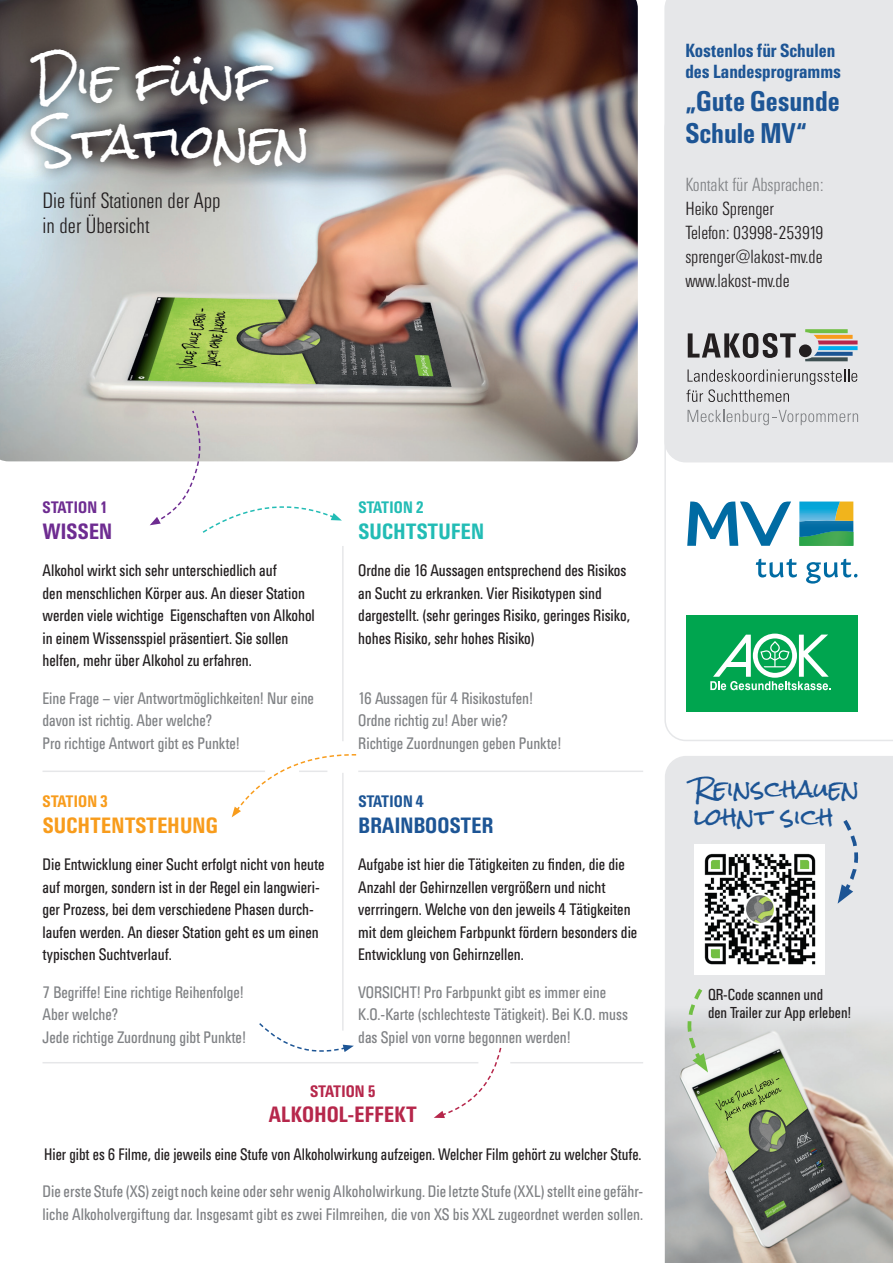
<style>
.page{position:relative;width:893px;height:1263px;background:#fff}
.page>*{position:absolute;margin:0;border:0;box-sizing:border-box;transform-origin:0 0}
.t1{font:46.65px/62.2px "Rock Salt";color:#fff}
.t2{font:27px/32.4px "Univers SB Med Con";color:#1d5595}
.t3{font:23.25px/27.9px "Rock Salt";color:#1d5595}
.t4{font:21px/25.2px "Univers SB Lig Con";color:#231f20}
.t5{font:21px "Univers SB Med Con";letter-spacing:.015em;color:#f89c1c}
.t6{font:21px "Univers SB Med Con";letter-spacing:.015em;color:#b6274b}
.t7{font:21px "Univers SB Med Con";letter-spacing:.015em;color:#1d5595}
.t8{font:21px "Univers SB Med Con";letter-spacing:.015em;color:#22bcb5}
.t9{font:21px "Univers SB Med Con";letter-spacing:.015em;color:#6e2c91}
.t10{font:18px/24px "Univers SB Lig Con";color:#231f20}
.t11{font:18px/21.6px "Univers SB Med Con";color:#1d5595}
.t12{font:18px "Univers SB Lig Con";color:#808285}
.t13{font:condensed 15.75px/22.5px "Univers SB";color:#231f20}
.t14{font:condensed 15.75px/22.5px "Univers SB";color:#808285}
.t15{font:15.75px "Univers SB Med Con";letter-spacing:.005em;color:#6e2c91}
.t16{font:15.75px "Univers SB Med Con";letter-spacing:.005em;color:#22bcb5}
.t17{font:15.75px "Univers SB Med Con";letter-spacing:.005em;color:#f89c1c}
.t18{font:15.75px "Univers SB Med Con";letter-spacing:.005em;color:#1d5595}
.t19{font:15.75px "Univers SB Med Con";letter-spacing:.005em;color:#b6274b}
.t20{font:condensed 15px/18px "Univers SB";color:#231f20}
</style>
<div class="page">
<img style="left:0;top:0;width:638px;height:461px">
<svg style="left:16px;top:35px;width:305px;height:149px;background:#6f6f72"></svg>
<hr style="left:358px;top:770px;width:285px;height:2px;background:#e6e7e9">
<hr style="left:342px;top:546px;width:2px;height:195px;background:#e6e7e9">
<svg style="left:150px;top:409px;width:192px;height:124px"></svg>
<svg style="left:232px;top:754px;width:125px;height:63px"></svg>
<hr style="left:342px;top:773px;width:2px;height:257px;background:#e6e7e9">
<hr style="left:43px;top:770px;width:222px;height:2px;background:#e6e7e9">
<hr style="left:43px;top:1062px;width:435px;height:1px;background:#e6e7e9">
<hr style="left:510px;top:1062px;width:133px;height:1px;background:#e6e7e9">
<svg style="left:664px;top:462px;width:229px;height:279px"></svg>
<div style="left:664px;top:0;width:229px;height:462px;background:#e6e7e9"></div>
<svg style="left:756px;top:559px;width:41px;height:18px"></svg>
<svg style="left:806px;top:559px;width:51px;height:25px"></svg>
<svg style="left:687px;top:501px;width:104px;height:45px"></svg>
<svg style="left:799px;top:501px;width:55px;height:36px;background:#469b9e"></svg>
<svg style="left:805px;top:329px;width:53px;height:32px;background:#9ea8a0"></svg>
<div style="left:799px;top:344px;width:13px;height:13px;background:#231f20;border-radius:50%"></div>
<svg style="left:688px;top:333px;width:108px;height:25px;background:#8a898a"></svg>
<svg style="left:686px;top:369px;width:171px;height:33px;background:#cacacc"></svg>
<svg style="left:687px;top:410px;width:171px;height:15px;background:#d2d3d5"></svg>
<div style="left:686px;top:615px;width:172px;height:97px;background:#00a54f"></div>
<svg style="left:710px;top:634px;width:121px;height:56px"></svg>
<div style="left:665px;top:756px;width:228px;height:250px;background:#e6e7e9"></div>
<img style="left:665px;top:1006px;width:228px;height:257px">
<svg style="left:684px;top:984px;width:24px;height:88px;background:#ccd8c8"></svg>
<div style="left:695px;top:844px;width:130px;height:130px;background:#fff"></div>
<img style="left:704px;top:853px;width:112px;height:112px">
<svg style="left:838px;top:816px;width:23px;height:88px;background:#c8d1dc"></svg>
<svg style="left:259px;top:1023px;width:95px;height:29px"></svg>
<svg style="left:434px;top:1047px;width:68px;height:71px"></svg>
<h1 class="t1" style="left:34px;top:51px;width:278px">Die fünf<br>Stationen</h1>
<h3 class="t4" style="left:43px;top:188px;width:180px">Die fünf Stationen der App in der Übersicht</h3>
<p class="t11" style="left:685px;top:40px;width:157px">Kostenlos für Schulen des Landesprogramms</p>
<h2 class="t2" style="left:685px;top:85px;width:156px">„Gute Gesunde<br>Schule MV“</h2>
<p class="t12" style="left:685px;top:175px;width:139px">Kontakt für Absprachen:</p>
<p class="t10" style="left:685px;top:197px;width:140px">Heiko Sprenger<br>Telefon: 03998-253919 sprenger@lakost-mv.de www.lakost-mv.de</p>
<p class="t15" style="left:43px;top:498px;width:67px">STATION 1</p>
<h3 class="t9" style="left:43px;top:519px;width:71px">WISSEN</h3>
<p class="t13" style="left:43px;top:559px;width:274px">Alkohol wirkt sich sehr unterschiedlich auf<br>den menschlichen Körper aus. An dieser Station werden viele wichtige Eigenschaften von Alkohol in einem Wissensspiel präsentiert. Sie sollen helfen, mehr über Alkohol zu erfahren.</p>
<p class="t14" style="left:43px;top:687px;width:273px">Eine Frage – vier Antwortmöglichkeiten! Nur eine davon ist richtig. Aber welche?<br>Pro richtige Antwort gibt es Punkte!</p>
<p class="t17" style="left:43px;top:792px;width:67px">STATION 3</p>
<h3 class="t5" style="left:43px;top:813px;width:177px">SUCHTENTSTEHUNG</h3>
<p class="t13" style="left:43px;top:853px;width:284px">Die Entwicklung einer Sucht erfolgt nicht von heute auf morgen, sondern ist in der Regel ein langwieri&shy;ger Prozess, bei dem verschiedene Phasen durch&shy;laufen werden. An dieser Station geht es um einen typischen Suchtverlauf.</p>
<p class="t14" style="left:43px;top:981px;width:205px">7 Begriffe! Eine richtige Reihenfolge!<br>Aber welche?<br>Jede richtige Zuordnung gibt Punkte!</p>
<p class="t16" style="left:358px;top:498px;width:67px">STATION 2</p>
<h3 class="t8" style="left:358px;top:519px;width:127px">SUCHTSTUFEN</h3>
<p class="t13" style="left:358px;top:559px;width:273px">Ordne die 16 Aussagen entsprechend des Risikos an Sucht zu erkranken. Vier Risikotypen sind dargestellt. (sehr geringes Risiko, geringes Risiko, hohes Risiko, sehr hohes Risiko)</p>
<p class="t14" style="left:358px;top:687px;width:204px">16 Aussagen für 4 Risikostufen!<br>Ordne richtig zu! Aber wie?<br>Richtige Zuordnungen geben Punkte!</p>
<p class="t18" style="left:358px;top:792px;width:67px">STATION 4</p>
<h3 class="t7" style="left:358px;top:813px;width:136px">BRAINBOOSTER</h3>
<p class="t13" style="left:358px;top:853px;width:281px">Aufgabe ist hier die Tätigkeiten zu finden, die die Anzahl der Gehirnzellen vergrößern und nicht verrringern. Welche von den jeweils 4 Tätigkeiten mit dem gleichem Farbpunkt fördern besonders die Entwicklung von Gehirnzellen.</p>
<p class="t14" style="left:358px;top:981px;width:271px">VORSICHT! Pro Farbpunkt gibt es immer eine<br>K.O.-Karte (schlechteste Tätigkeit). Bei K.O. muss das Spiel von vorne begonnen werden!</p>
<p class="t19" style="left:310px;top:1082px;width:67px">STATION 5</p>
<h3 class="t6" style="left:269px;top:1102px;width:150px">ALKOHOL-EFFEKT</h3>
<p class="t13" style="left:44px;top:1143px;width:599px">Hier gibt es 6 Filme, die jeweils eine Stufe von Alkoholwirkung aufzeigen. Welcher Film gehört zu welcher Stufe.</p>
<p class="t14" style="left:43px;top:1180px;width:602px">Die erste Stufe (XS) zeigt noch keine oder sehr wenig Alkoholwirkung. Die letzte Stufe (XXL) stellt eine gefähr&shy;liche Alkoholvergiftung dar. Insgesamt gibt es zwei Filmreihen, die von XS bis XXL zugeordnet werden sollen.</p>
<h3 class="t3" style="left:694px;top:776px;width:167px">Reinschauen lohnt sich</h3>
<p class="t20" style="left:708px;top:986px;width:145px">QR-Code scannen und<br>den Trailer zur App erleben!</p>
</div>
